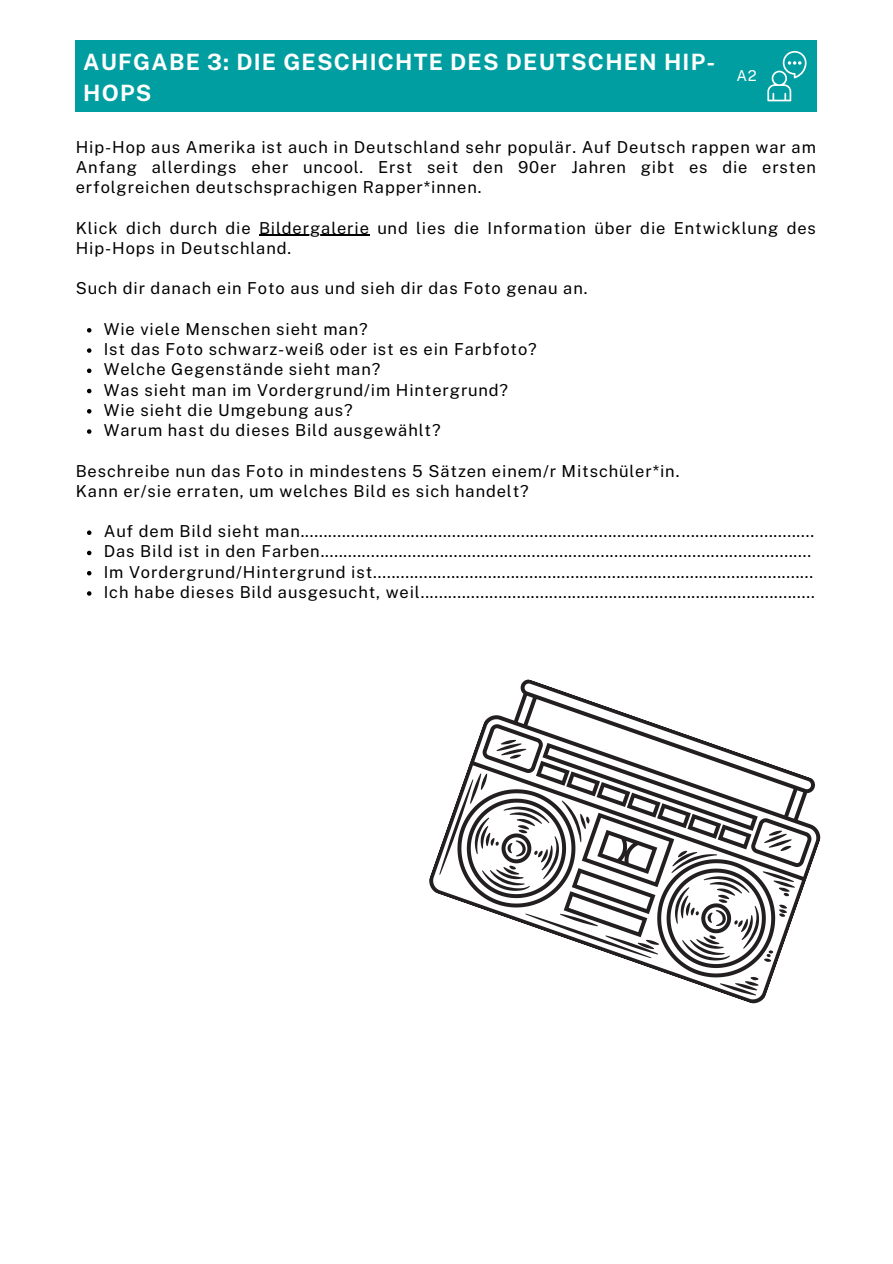
<style>
.page{position:relative;width:893px;height:1264px;background:#fff}
.page>*{position:absolute;margin:0;border:0;box-sizing:border-box;transform-origin:0 0}
.t1{font:700 22.5px/31.5px "Public Sans";letter-spacing:.055em;color:#fff}
.t2{font:16.5px/20.2px "Public Sans";letter-spacing:.055em;color:#000;text-align:justify}
.t3{font:15px "Public Sans";color:#fff}
</style>
<div class="page">
<div style="left:76px;top:40px;width:740px;height:72px;background:#009ea0"></div>
<svg style="left:767px;top:51px;width:39px;height:50px"></svg>
<svg style="left:429px;top:679px;width:392px;height:325px"></svg>
<svg style="left:438px;top:722px;width:375px;height:276px"></svg>
<svg style="left:87px;top:328px;width:4px;height:4px"></svg>
<svg style="left:87px;top:348px;width:4px;height:5px"></svg>
<svg style="left:87px;top:368px;width:4px;height:5px"></svg>
<svg style="left:87px;top:389px;width:4px;height:4px"></svg>
<svg style="left:87px;top:409px;width:4px;height:4px"></svg>
<svg style="left:87px;top:429px;width:4px;height:5px"></svg>
<svg style="left:87px;top:530px;width:4px;height:5px"></svg>
<svg style="left:87px;top:550px;width:4px;height:5px"></svg>
<svg style="left:87px;top:571px;width:4px;height:4px"></svg>
<svg style="left:87px;top:591px;width:4px;height:4px"></svg>
<hr style="left:259px;top:235px;width:111px;height:1px;background:#000">
<p class="t1" style="left:83px;top:46px;width:633px">AUFGABE 3: DIE GESCHICHTE DES DEUTSCHEN HIP-<br>HOPS</p>
<p class="t3" style="left:736px;top:67px;width:22px">A2</p>
<p class="t2" style="left:76px;top:136px;width:741px">Hip-Hop aus Amerika ist auch in Deutschland sehr populär. Auf Deutsch rappen war am Anfang allerdings eher uncool. Erst seit den 90er Jahren gibt es die ersten erfolgreichen deutschsprachigen Rapper*innen.</p>
<p class="t2" style="left:76px;top:217px;width:741px">Klick dich durch die Bildergalerie und lies die Information über die Entwicklung des<br>Hip-Hops in Deutschland.</p>
<p class="t2" style="left:76px;top:278px;width:513px">Such dir danach ein Foto aus und sieh dir das Foto genau an.</p>
<p class="t2" style="left:104px;top:319px;width:265px">Wie viele Menschen sieht man?</p>
<p class="t2" style="left:104px;top:339px;width:434px">Ist das Foto schwarz-weiß oder ist es ein Farbfoto?</p>
<p class="t2" style="left:104px;top:359px;width:278px">Welche Gegenstände sieht man?</p>
<p class="t2" style="left:104px;top:379px;width:406px">Was sieht man im Vordergrund/im Hintergrund?</p>
<p class="t2" style="left:104px;top:399px;width:250px">Wie sieht die Umgebung aus?</p>
<p class="t2" style="left:104px;top:420px;width:338px">Warum hast du dieses Bild ausgewählt?</p>
<p class="t2" style="left:76px;top:460px;width:605px">Beschreibe nun das Foto in mindestens 5 Sätzen einem/r Mitschüler*in.</p>
<p class="t2" style="left:76px;top:480px;width:454px">Kann er/sie erraten, um welches Bild es sich handelt?</p>
<p class="t2" style="left:104px;top:521px;width:711px">Auf dem Bild sieht man................................................................................................................</p>
<p class="t2" style="left:104px;top:541px;width:708px">Das Bild ist in den Farben...........................................................................................................</p>
<p class="t2" style="left:104px;top:561px;width:711px">Im Vordergrund/Hintergrund ist................................................................................................</p>
<p class="t2" style="left:104px;top:582px;width:712px">Ich habe dieses Bild ausgesucht, weil......................................................................................</p>
</div>
